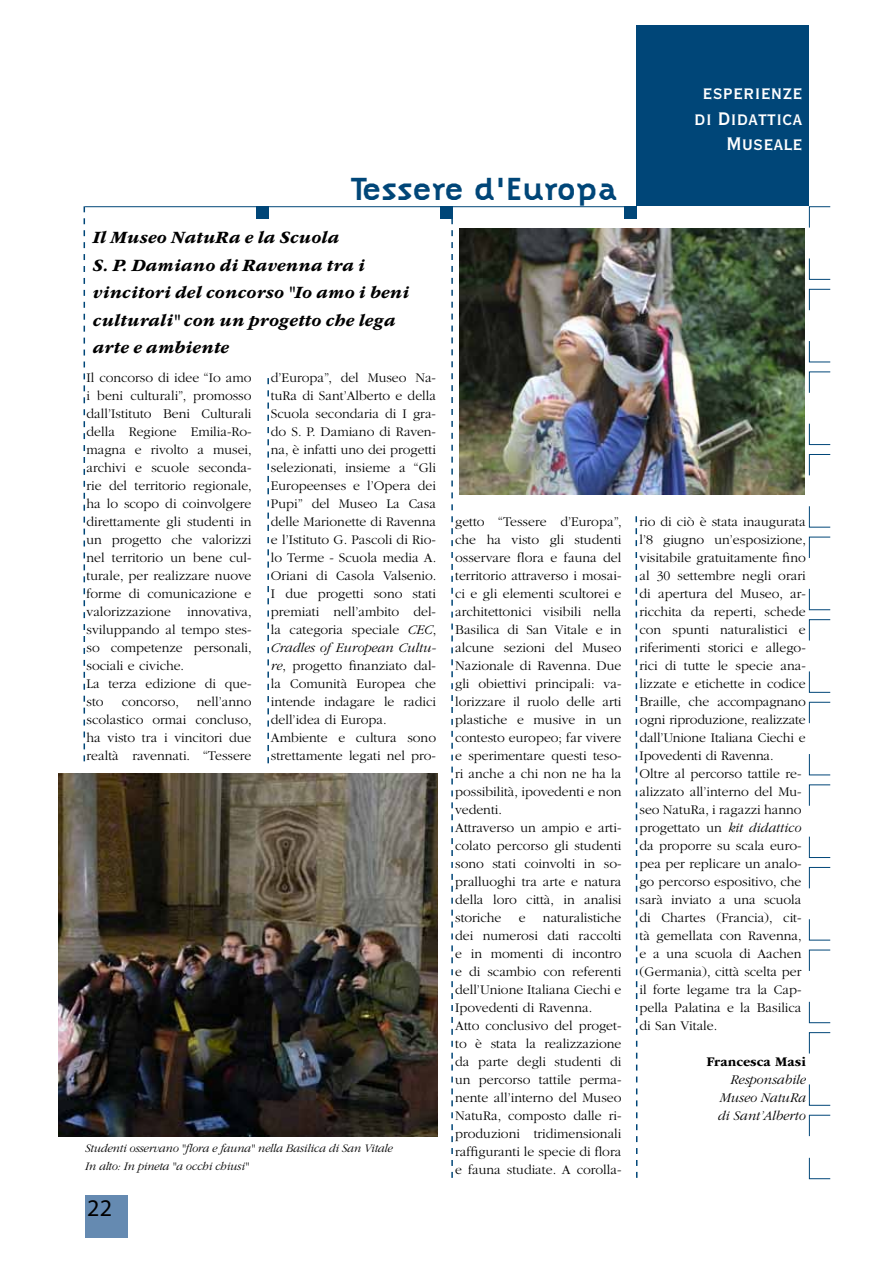
<style>
.page{position:relative;width:893px;height:1263px;background:#fff}
.page>*{position:absolute;margin:0;border:0;box-sizing:border-box;transform-origin:0 0}
.t1{font:700 33px "Citizen";color:#004678}
.t2{font:24px/25.5px "Copperplate Gothic Std 30 BC";color:#fff;text-align:right;scale:.95 1}
.t3{font:24px "Myriad Pro";color:#000}
.t4{font:italic 700 18px/27.5px "ITC Garamond Std";letter-spacing:.015em;color:#000}
.t5{font:300 13.8px/18px "ITC Garamond Std";color:#000}
.t6{font:italic 300 13.8px/18px "ITC Garamond Std";color:#000;text-align:justify}
.t7{font:700 13.8px "ITC Garamond Std";color:#000}
.t8{font:italic 300 12px/18.3px "ITC Garamond Std";letter-spacing:-.015em;color:#000}
.s1{font-style:italic}
</style>
<div class="page">
<svg style="left:267px;top:378px;width:2px;height:386px"></svg>
<svg style="left:84px;top:206px;width:1px;height:556px"></svg>
<svg style="left:635px;top:205px;width:3px;height:973px"></svg>
<svg style="left:451px;top:219px;width:2px;height:959px"></svg>
<div style="left:637px;top:26px;width:172px;height:180px;background:#004678"></div>
<hr style="left:85px;top:206px;width:552px;height:1px;background:#004678">
<div style="left:256px;top:206px;width:13px;height:13px;background:#004678"></div>
<div style="left:440px;top:206px;width:13px;height:13px;background:#004678"></div>
<div style="left:624px;top:206px;width:13px;height:13px;background:#004678"></div>
<svg style="left:809px;top:206px;width:22px;height:22px"></svg>
<svg style="left:809px;top:258px;width:22px;height:22px"></svg>
<svg style="left:809px;top:289px;width:22px;height:22px"></svg>
<svg style="left:809px;top:341px;width:22px;height:22px"></svg>
<svg style="left:809px;top:371px;width:22px;height:22px"></svg>
<svg style="left:809px;top:423px;width:22px;height:22px"></svg>
<svg style="left:809px;top:454px;width:22px;height:22px"></svg>
<svg style="left:809px;top:506px;width:22px;height:22px"></svg>
<svg style="left:809px;top:536px;width:22px;height:22px"></svg>
<svg style="left:809px;top:588px;width:22px;height:22px"></svg>
<svg style="left:809px;top:619px;width:22px;height:22px"></svg>
<svg style="left:809px;top:671px;width:22px;height:22px"></svg>
<svg style="left:809px;top:701px;width:22px;height:23px"></svg>
<svg style="left:809px;top:754px;width:22px;height:22px"></svg>
<svg style="left:809px;top:784px;width:22px;height:22px"></svg>
<svg style="left:809px;top:836px;width:22px;height:22px"></svg>
<svg style="left:809px;top:867px;width:22px;height:22px"></svg>
<svg style="left:809px;top:919px;width:22px;height:22px"></svg>
<svg style="left:809px;top:949px;width:22px;height:22px"></svg>
<svg style="left:809px;top:1001px;width:22px;height:22px"></svg>
<svg style="left:809px;top:1032px;width:22px;height:22px"></svg>
<svg style="left:809px;top:1084px;width:22px;height:22px"></svg>
<svg style="left:809px;top:1114px;width:22px;height:23px"></svg>
<svg style="left:809px;top:1157px;width:22px;height:22px"></svg>
<div style="left:85px;top:1195px;width:43px;height:42px;background:#658ab1"></div>
<img style="left:59px;top:774px;width:378px;height:362px">
<div style="left:632px;top:219px;width:13px;height:295px;background:#fff"></div>
<img style="left:459px;top:228px;width:345px;height:266px">
<h1 class="t1" style="left:350px;top:169px;width:269px">Tessere d'Europa</h1>
<h3 class="t4" style="left:93px;top:224px;width:318px">Il Museo NatuRa e la Scuola<br>S. P. Damiano di Ravenna tra i vincitori del concorso "Io amo i beni culturali" con un progetto che lega arte e ambiente</h3>
<p class="t5" style="left:87px;top:369px;width:167px">Il concorso di idee “Io amo i beni culturali”, promosso dall’Istituto Beni Culturali della Regione Emilia-Ro&shy;magna e rivolto a musei, archivi e scuole seconda&shy;rie del territorio regionale, ha lo scopo di coinvolgere direttamente gli studenti in un progetto che valorizzi nel territorio un bene cul&shy;turale, per realizzare nuove forme di comunicazione e valorizzazione innovativa, sviluppando al tempo stes&shy;so competenze personali, sociali e civiche.<br>La terza edizione di que&shy;sto</p>
<p class="t5" style="left:87px;top:693px;width:167px;text-align:justify;text-indent:110px">nell’anno scolastico ormai concluso, ha visto tra i vincitori due realtà ravennati. “Tessere</p>
<p class="t5" style="left:122px;top:693px;width:59px">concorso,</p>
<p class="t5" style="left:271px;top:369px;width:167px">d’Europa”, del Museo Na&shy;tuRa di Sant’Alberto e della<br>Scuola secondaria di I gra&shy;do S. P. Damiano di Raven&shy;na, è infatti uno dei progetti selezionati, insieme a “Gli<br>Europeenses e l’Opera dei<br>Pupi” del Museo La Casa delle Marionette di Ravenna e l’Istituto G. Pascoli di Rio&shy;lo Terme - Scuola media A.<br>Oriani di Casola Valsenio.<br>I due progetti sono stati premiati nell’ambito del&shy;la categoria speciale <span class="s1">CEC</span>,<br><span class="s1">Cradles of European Cultu&shy;re</span>, progetto finanziato dal&shy;la Comunità Europea che intende indagare le radici dell’idea di Europa.<br>Ambiente e cultura sono strettamente legati nel pro-</p>
<p class="t8" style="left:85px;top:1139px;width:309px">Studenti osservano "flora e fauna" nella Basilica di San Vitale<br>In alto: In pineta "a occhi chiusi"</p>
<h2 class="t3" style="left:87px;top:1193px;width:26px">22</h2>
<p class="t5" style="left:455px;top:513px;width:168px">getto “Tessere d’Europa”, che ha visto gli studenti osservare flora e fauna del territorio attraverso i mosai&shy;ci e gli elementi scultorei e architettonici visibili nella<br>Basilica di San Vitale e in alcune sezioni del Museo<br>Nazionale di Ravenna. Due gli obiettivi principali: va&shy;lorizzare il ruolo delle arti plastiche e musive in un contesto europeo; far vivere e sperimentare questi teso&shy;ri anche a chi non ne ha la possibilità, ipovedenti e non vedenti.<br>Attraverso un ampio e arti&shy;colato percorso gli studenti sono stati coinvolti in so&shy;pralluoghi tra arte e natura della loro città, in analisi storiche</p>
<p class="t5" style="left:455px;top:909px;width:168px;text-indent:88px">naturalistiche dei numerosi dati raccolti e in momenti di incontro e di scambio con referenti dell’Unione Italiana Ciechi e<br>Ipovedenti di Ravenna.<br>Atto conclusivo del proget&shy;to è stata la realizzazione da parte degli studenti di un percorso tattile perma&shy;nente all’interno del Museo<br>NatuRa, composto dalle ri&shy;produzioni tridimensionali raffiguranti le specie di flora e fauna studiate. A corolla-</p>
<p class="t5" style="left:519px;top:909px;width:8px">e</p>
<h2 class="t2" style="left:694px;top:80px;width:116px">esperienze di Didattica<br>Museale</h2>
<p class="t5" style="left:639px;top:513px;width:168px">rio di ciò è stata inaugurata l’8 giugno un’esposizione, visitabile gratuitamente fino al 30 settembre negli orari di apertura del Museo, ar&shy;ricchita da reperti, schede con spunti naturalistici e riferimenti storici e allego&shy;rici di tutte le specie ana&shy;lizzate e etichette in codice<br>Braille, che accompagnano ogni riproduzione, realizzate dall’Unione Italiana Ciechi e<br>Ipovedenti di Ravenna.<br>Oltre al percorso tattile re&shy;alizzato all’interno del Mu&shy;seo NatuRa, i ragazzi hanno progettato un <span class="s1">kit didattico </span>da proporre su scala euro&shy;pea per replicare un analo&shy;go percorso espositivo, che sarà inviato a una scuola di Chartes (Francia), cit&shy;tà gemellata con Ravenna, e a una scuola di Aachen (Germania), città scelta per il forte legame tra la Cap&shy;pella Palatina e la Basilica di San Vitale.</p>
<p class="t7" style="left:706px;top:1054px;width:101px">Francesca Masi</p>
<p class="t6" style="left:718px;top:1071px;width:90px;text-indent:13px">Responsabile Museo NatuRa di Sant’Alberto</p>
</div>
